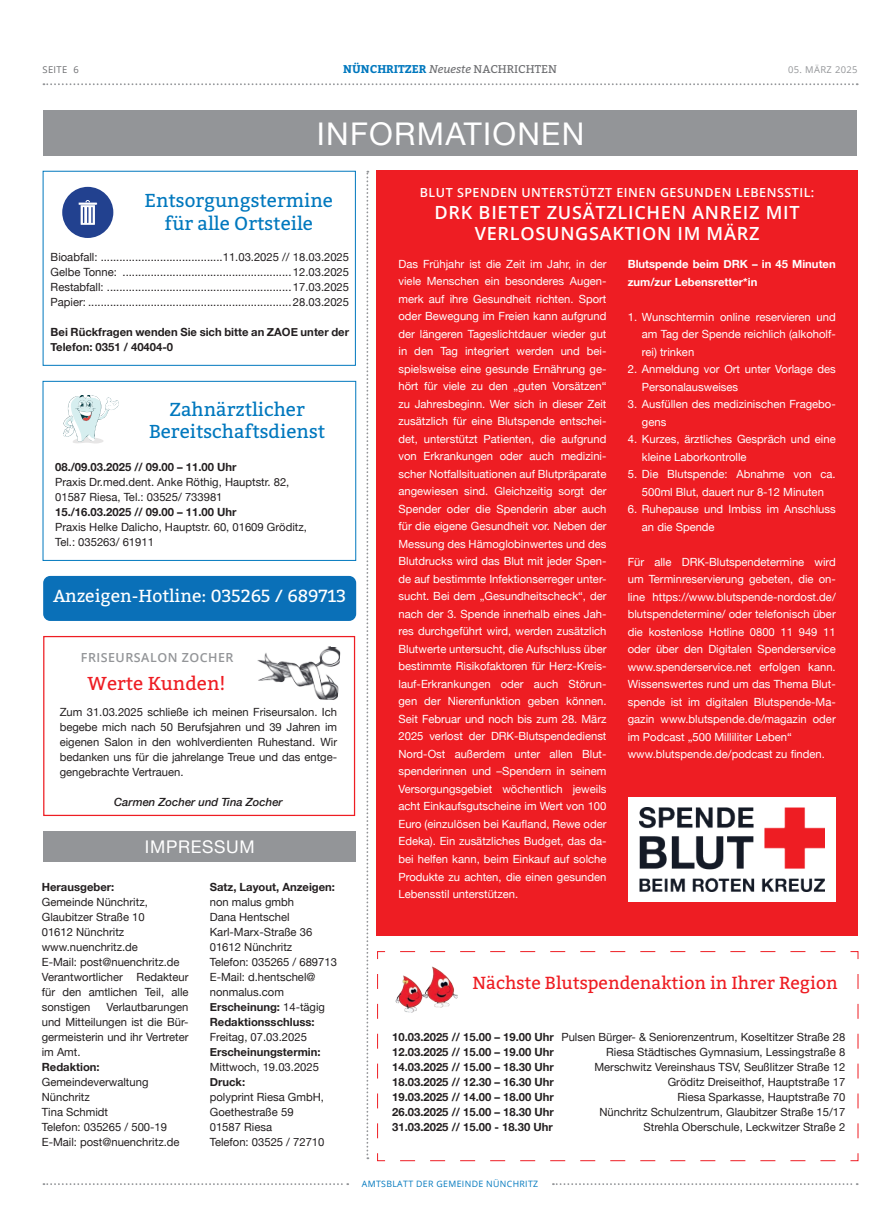
<style>
.page{position:relative;width:886px;height:1223px;background:#fff}
.page>*{position:absolute;margin:0;border:0;box-sizing:border-box;transform-origin:0 0}
.t1{font:31.25px "Helvetica Neue";letter-spacing:.04em;color:#fff}
.t2{font:18.75px/22.5px "Bitter";color:#0078be;text-align:center}
.t3{font:18.75px "Bitter";color:#ee1d23}
.t4{font:600 18.12px/21.8px "Open Sans";letter-spacing:.04em;color:#fff;text-align:center}
.t5{font:17.5px "Bitter";color:#ee1d23}
.t6{font:17.5px "Bitter";color:#fff}
.t7{font:17.5px "Helvetica Neue";letter-spacing:.04em;color:#fff}
.t8{font:600 12.5px "Open Sans";letter-spacing:.04em;color:#fff}
.t9{font:600 12.5px "Open Sans";letter-spacing:.04em;color:#939598}
.t10{font:11.25px/17.5px "Helvetica Neue";color:#fff}
.t11{font:11.25px/15px "Helvetica Neue";color:#231f20}
.t12{font:700 11.25px/15px "Helvetica Neue";color:#231f20}
.t13{font:700 11.25px/17.5px "Helvetica Neue";color:#fff}
.t14{font:700 11.25px "Bitter";color:#0078be}
.t15{font:italic 500 11.25px "Helvetica Neue";color:#231f20}
.t16{font:9.38px "Open Sans";letter-spacing:.04em;color:#939598}
.t17{font:9.38px "Open Sans";letter-spacing:.04em;color:#6c6d70}
.t18{font:8.75px "Open Sans";letter-spacing:.04em;color:#0078be}
.s1{font-weight:400;font-style:italic;color:#6c6d70}
.s2{font-weight:400;color:#6c6d70}
.s3{font-weight:700}
.s4{font-weight:400}
</style>
<div class="page">
<svg style="left:43px;top:83px;width:815px;height:2px"></svg>
<svg style="left:43px;top:1183px;width:305px;height:2px"></svg>
<svg style="left:553px;top:1183px;width:305px;height:2px"></svg>
<div style="left:43px;top:111px;width:813px;height:45px;background:#939598"></div>
<svg style="left:366px;top:171px;width:2px;height:988px"></svg>
<div style="left:43px;top:831px;width:313px;height:30px;background:#939598"></div>
<div style="left:377px;top:171px;width:480px;height:765px;background:#ee1d23"></div>
<div style="left:628px;top:797px;width:208px;height:104px;background:#fff"></div>
<img style="left:639px;top:807px;width:185px;height:84px">
<svg style="left:377px;top:951px;width:482px;height:210px"></svg>
<div style="left:392px;top:965px;width:67px;height:49px;background:#fff"></div>
<img style="left:395px;top:966px;width:63px;height:46px">
<div style="left:62px;top:187px;width:51px;height:51px;background:#22418f;border-radius:50%"></div>
<svg style="left:81px;top:204px;width:14px;height:21px"></svg>
<hr style="left:79px;top:202px;width:18px;height:3px;background:#22418f">
<svg style="left:83px;top:200px;width:10px;height:23px"></svg>
<div style="left:43px;top:171px;width:313px;height:195px;border:1px solid #0078be"></div>
<div style="left:43px;top:381px;width:313px;height:180px;border:1px solid #0078be"></div>
<svg style="left:63px;top:396px;width:56px;height:48px"></svg>
<div style="left:43px;top:636px;width:312px;height:180px;border:1px solid #ee1d23"></div>
<img style="left:257px;top:646px;width:83px;height:54px">
<div style="left:43px;top:576px;width:313px;height:45px;background:#0a70b8;border-radius:7px"></div>
<p class="t17" style="left:43px;top:63px;width:38px">SEITE 6</p>
<p class="t14" style="left:343px;top:61px;width:215px">NÜNCHRITZER <span class="s1">Neueste</span> <span class="s2">NACHRICHTEN</span></p>
<p class="t16" style="left:788px;top:63px;width:71px">05. MÄRZ 2025</p>
<h1 class="t1" style="left:317px;top:111px;width:269px">INFORMATIONEN</h1>
<h2 class="t2" style="left:145px;top:189px;width:190px">Entsorgungstermine für alle Ortsteile</h2>
<p class="t11" style="left:51px;top:250px;width:48px">Bioabfall:</p>
<p class="t11" style="left:223px;top:250px;width:128px">11.03.2025 // 18.03.2025</p>
<p class="t11" style="left:51px;top:265px;width:68px">Gelbe Tonne:</p>
<p class="t11" style="left:293px;top:265px;width:58px">12.03.2025</p>
<p class="t11" style="left:51px;top:280px;width:55px">Restabfall:</p>
<p class="t11" style="left:293px;top:280px;width:58px">17.03.2025</p>
<p class="t11" style="left:51px;top:295px;width:37px">Papier:</p>
<p class="t11" style="left:293px;top:295px;width:58px">28.03.2025</p>
<p class="t12" style="left:51px;top:324px;width:300px">Bei Rückfragen wenden Sie sich bitte an ZAOE unter der<br>Telefon: 0351 / 40404-0</p>
<h2 class="t2" style="left:149px;top:397px;width:178px">Zahnärztlicher<br>Bereitschaftsdienst</h2>
<p class="t12" style="left:55px;top:459px;width:183px">08./09.03.2025 // 09.00 – 11.00 Uhr</p>
<p class="t11" style="left:55px;top:475px;width:236px">Praxis Dr.med.dent. Anke Röthig, Hauptstr. 82,<br>01587 Riesa, Tel.: 03525/ 733981</p>
<p class="t12" style="left:55px;top:504px;width:183px">15./16.03.2025 // 09.00 – 11.00 Uhr</p>
<p class="t11" style="left:55px;top:520px;width:253px">Praxis Helke Dalicho, Hauptstr. 60, 01609 Gröditz,<br>Tel.: 035263/ 61911</p>
<h3 class="t6" style="left:53px;top:583px;width:294px">Anzeigen-Hotline: 035265 / 689713</h3>
<p class="t9" style="left:81px;top:649px;width:154px">FRISEURSALON ZOCHER</p>
<h2 class="t3" style="left:88px;top:669px;width:139px">Werte Kunden!</h2>
<p class="t11" style="left:60px;top:705px;width:279px;text-align:justify">Zum 31.03.2025 schließe ich meinen Friseursalon. Ich begebe mich nach 50 Berufsjahren und 39 Jahren im eigenen Salon in den wohlverdienten Ruhestand. Wir bedanken uns für die jahrelange Treue und das entge&shy;gengebrachte Vertrauen.</p>
<p class="t15" style="left:114px;top:792px;width:170px">Carmen Zocher und Tina Zocher</p>
<h3 class="t7" style="left:145px;top:834px;width:111px">IMPRESSUM</h3>
<p class="t12" style="left:42px;top:879px;width:74px">Herausgeber:</p>
<p class="t11" style="left:42px;top:895px;width:148px">Gemeinde Nünchritz,<br>Glaubitzer Straße 10<br>01612 Nünchritz www.nuenchritz.de<br>E-Mail: post@nuenchritz.de<br>Verantwortlicher Redakteur für den amtlichen Teil, alle sonstigen</p>
<p class="t11" style="left:42px;top:1000px;width:148px;text-align:justify;text-indent:65px">Verlautbarungen und Mitteilungen ist die Bür&shy;germeisterin und ihr Vertreter im Amt.</p>
<p class="t12" style="left:42px;top:1059px;width:59px">Redaktion:</p>
<p class="t11" style="left:42px;top:1075px;width:139px">Gemeindeverwaltung<br>Nünchritz<br>Tina Schmidt<br>Telefon: 035265 / 500-19<br>E-Mail: post@nuenchritz.de</p>
<p class="t12" style="left:210px;top:879px;width:127px">Satz, Layout, Anzeigen:</p>
<p class="t11" style="left:210px;top:895px;width:129px">non malus gmbh<br>Dana Hentschel<br>Karl-Marx-Straße 36<br>01612 Nünchritz<br>Telefon: 035265 / 689713<br>E-Mail: d.hentschel@ nonmalus.com<br><span class="s3">Erscheinung:</span> 14-tägig<br><span class="s3">Redaktionsschluss:</span></p>
<p class="t11" style="left:210px;top:1030px;width:99px">Freitag, 07.03.2025</p>
<p class="t12" style="left:210px;top:1044px;width:112px">Erscheinungstermin:</p>
<p class="t11" style="left:210px;top:1060px;width:111px">Mittwoch, 19.03.2025</p>
<p class="t12" style="left:210px;top:1074px;width:37px">Druck:</p>
<p class="t11" style="left:210px;top:1090px;width:116px">polyprint Riesa GmbH,<br>Goethestraße 59<br>01587 Riesa<br>Telefon: 03525 / 72710</p>
<p class="t8" style="left:420px;top:184px;width:396px">BLUT SPENDEN UNTERSTÜTZT EINEN GESUNDEN LEBENSSTIL:</p>
<h3 class="t4" style="left:434px;top:201px;width:367px">DRK BIETET ZUSÄTZLICHEN ANREIZ MIT<br>VERLOSUNGSAKTION IM MÄRZ</h3>
<p class="t10" style="left:398px;top:255px;width:209px;text-align:justify">Das Frühjahr ist die Zeit im Jahr, in der viele Menschen ein besonderes Augen&shy;merk auf ihre Gesundheit richten. Sport oder Bewegung im Freien kann aufgrund der längeren Tageslichtdauer wieder gut in den Tag integriert werden und bei&shy;spielsweise eine gesunde Ernährung ge&shy;hört für viele zu den „guten Vorsätzen“ zu Jahresbeginn. Wer sich in dieser Zeit zusätzlich für eine Blutspende entschei&shy;det, unterstützt Patienten, die aufgrund von Erkrankungen oder auch medizini&shy;scher Notfallsituationen auf Blutpräparate angewiesen sind. Gleichzeitig sorgt der Spender oder die Spenderin aber auch für die eigene Gesundheit vor. Neben der Messung des Hämoglobinwertes und des Blutdrucks wird das Blut mit jeder Spen&shy;de auf bestimmte Infektionserreger unter&shy;sucht. Bei dem „Gesundheitscheck“, der nach der 3. Spende innerhalb eines Jah&shy;res durchgeführt wird, werden zusätzlich Blutwerte untersucht, die Aufschluss über bestimmte Risikofaktoren für Herz-Kreis&shy;lauf-Erkrankungen oder auch Störun&shy;gen der Nierenfunktion geben können.<br>Seit Februar und noch bis zum 28. März 2025 verlost der DRK-Blutspendedienst Nord-Ost außerdem unter allen Blut&shy;spenderinnen und –Spendern in seinem Versorgungsgebiet wöchentlich jeweils acht Einkaufsgutscheine im Wert von 100<br>Euro (einzulösen bei Kaufland, Rewe oder Edeka). Ein zusätzliches Budget, das da&shy;bei helfen kann, beim Einkauf auf solche Produkte zu achten, die einen gesunden Lebensstil unterstützen.</p>
<p class="t13" style="left:628px;top:255px;width:209px">Blutspende beim DRK – in 45 Minuten zum/zur Lebensretter*in</p>
<p class="t10" style="left:642px;top:308px;width:195px;text-align:justify;text-indent:-14px">1. Wunschtermin online reservieren und am Tag der Spende reichlich (alkoholf&shy;rei) trinken</p>
<p class="t10" style="left:642px;top:361px;width:195px;text-indent:-14px">2. Anmeldung vor Ort unter Vorlage des<br>Personalausweises</p>
<p class="t10" style="left:642px;top:396px;width:195px;text-indent:-14px">3. Ausfüllen des medizinischen Fragebo&shy;gens</p>
<p class="t10" style="left:642px;top:431px;width:195px;text-indent:-14px">4. Kurzes, ärztliches Gespräch und eine kleine Laborkontrolle</p>
<p class="t10" style="left:628px;top:466px;width:209px;text-align:center">5. Die Blutspende: Abnahme von ca.<br>500ml Blut, dauert nur 8-12 Minuten</p>
<p class="t10" style="left:642px;top:501px;width:195px;text-indent:-14px">6. Ruhepause und Imbiss im Anschluss an die Spende</p>
<p class="t10" style="left:628px;top:553px;width:209px">Für alle DRK-Blutspendetermine wird um Terminreservierung gebeten, die on&shy;line https://www.blutspende-nordost.de/ blutspendetermine/ oder telefonisch über die kostenlose Hotline 0800 11 949 11 oder über den Digitalen Spenderservice www.spenderservice.net erfolgen kann.<br>Wissenswertes rund um das Thema Blut&shy;spende ist im digitalen Blutspende-Ma&shy;gazin www.blutspende.de/magazin oder im Podcast „500 Milliliter Leben“ www.blutspende.de/podcast zu finden.</p>
<h3 class="t5" style="left:472px;top:970px;width:367px">Nächste Blutspendenaktion in Ihrer Region</h3>
<p class="t12" style="left:392px;top:1029px;width:454px">10.03.2025 // 15.00 – 19.00 Uhr <span class="s4">Pulsen Bürger- &amp; Seniorenzentrum, Koseltitzer Straße 28<br></span>12.03.2025 // 15.00 – 19.00 Uhr</p>
<p class="t11" style="left:606px;top:1045px;width:241px">Riesa Städtisches Gymnasium, Lessingstraße 8</p>
<p class="t12" style="left:392px;top:1059px;width:163px">14.03.2025 // 15.00 – 18.30 Uhr</p>
<p class="t11" style="left:594px;top:1060px;width:252px">Merschwitz Vereinshaus TSV, Seußlitzer Straße 12</p>
<p class="t12" style="left:392px;top:1074px;width:163px">18.03.2025 // 12.30 – 16.30 Uhr</p>
<p class="t11" style="left:668px;top:1075px;width:179px">Gröditz Dreiseithof, Hauptstraße 17</p>
<p class="t12" style="left:392px;top:1089px;width:163px">19.03.2025 // 14.00 – 18.00 Uhr</p>
<p class="t11" style="left:677px;top:1090px;width:169px">Riesa Sparkasse, Hauptstraße 70</p>
<p class="t12" style="left:392px;top:1104px;width:163px">26.03.2025 // 15.00 – 18.30 Uhr</p>
<p class="t11" style="left:599px;top:1105px;width:247px">Nünchritz Schulzentrum, Glaubitzer Straße 15/17</p>
<p class="t12" style="left:392px;top:1119px;width:162px">31.03.2025 // 15.00 - 18.30 Uhr</p>
<p class="t11" style="left:643px;top:1120px;width:203px">Strehla Oberschule, Leckwitzer Straße 2</p>
<p class="t18" style="left:362px;top:1177px;width:178px">AMTSBLATT DER GEMEINDE NÜNCHRITZ</p>
</div>
